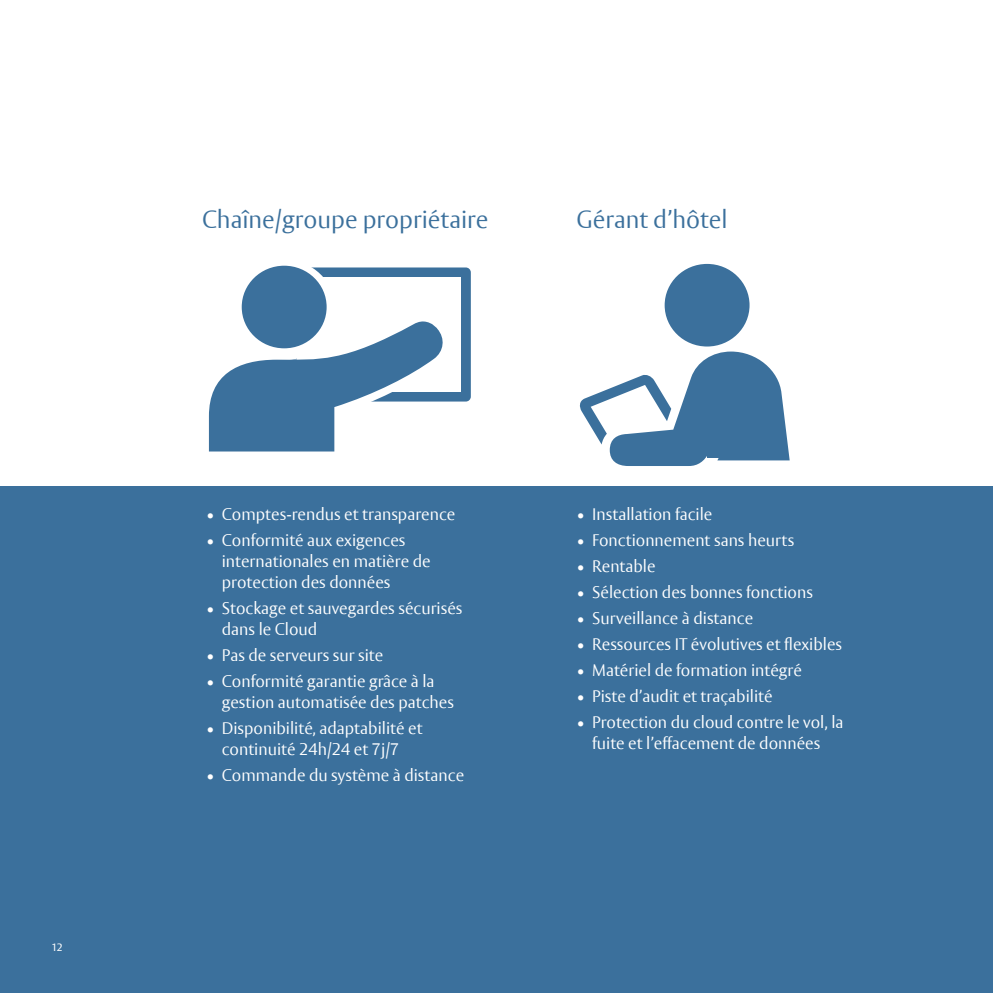
<style>
.page{position:relative;width:993px;height:993px;background:#fff}
.page>*{position:absolute;margin:0;border:0;box-sizing:border-box;transform-origin:0 0}
.Vesta_Light_blue_9_5_12_Brödrubbe{font:300 24.5px "ASSA Vesta";color:#3b709c}
.t1{font:300 16.62px/21px "ASSA Vesta";color:#fff}
._5_Captions{font:10.5px "ASSA Vesta";color:#fff}
</style>
<div class="page">
<div style="left:0;top:486px;width:992px;height:506px;background:#3b709c"></div>
<div style="left:287px;top:267px;width:183px;height:134px;background:#3b709c;border-radius:5px"></div>
<div style="left:297px;top:277px;width:164px;height:114px;background:#fff"></div>
<div style="left:231px;top:259px;width:104px;height:101px;background:#fff;border-radius:50%"></div>
<svg style="left:579px;top:351px;width:210px;height:115px"></svg>
<div style="left:664px;top:264px;width:85px;height:82px;background:#3b709c;border-radius:50%"></div>
<svg style="left:209px;top:321px;width:236px;height:130px"></svg>
<div style="left:281px;top:346px;width:16px;height:9px;background:#fff"></div>
<div style="left:707px;top:397px;width:71px;height:60px;background:#3b709c"></div>
<div style="left:242px;top:265px;width:84px;height:83px;background:#3b709c;border-radius:50%"></div>
<p class="_5_Captions" style="left:51px;top:941px;width:13px">12</p>
<p class="Vesta_Light_blue_9_5_12_Brödrubbe" style="left:202px;top:204px;width:288px">Chaîne/groupe propriétaire</p>
<p class="Vesta_Light_blue_9_5_12_Brödrubbe" style="left:576px;top:204px;width:152px">Gérant d’hôtel</p>
<p class="t1" style="left:206px;top:504px;width:251px">• Comptes-rendus et transparence</p>
<p class="t1" style="left:222px;top:530px;width:210px;text-indent:-16px">• Conformité aux exigences internationales en matière de protection des données</p>
<p class="t1" style="left:222px;top:598px;width:242px;text-indent:-16px">• Stockage et sauvegardes sécurisés dans le Cloud</p>
<p class="t1" style="left:206px;top:645px;width:179px">• Pas de serveurs sur site</p>
<p class="t1" style="left:222px;top:671px;width:234px;text-indent:-16px">• Conformité garantie grâce à la gestion automatisée des patches</p>
<p class="t1" style="left:206px;top:718px;width:218px;text-align:center">• Disponibilité, adaptabilité et continuité 24h/24 et 7j/7</p>
<p class="t1" style="left:206px;top:765px;width:259px">• Commande du système à distance</p>
<p class="t1" style="left:576px;top:504px;width:137px">• Installation facile</p>
<p class="t1" style="left:576px;top:530px;width:219px">• Fonctionnement sans heurts</p>
<p class="t1" style="left:576px;top:556px;width:81px">• Rentable</p>
<p class="t1" style="left:576px;top:582px;width:238px">• Sélection des bonnes fonctions</p>
<p class="t1" style="left:576px;top:608px;width:178px">• Surveillance à distance</p>
<p class="t1" style="left:576px;top:634px;width:267px">• Ressources IT évolutives et flexibles</p>
<p class="t1" style="left:576px;top:660px;width:227px">• Matériel de formation intégré</p>
<p class="t1" style="left:576px;top:686px;width:198px">• Piste d’audit et traçabilité</p>
<p class="t1" style="left:576px;top:712px;width:268px;text-align:center">• Protection du cloud contre le vol, la fuite et l’effacement de données</p>
</div>
